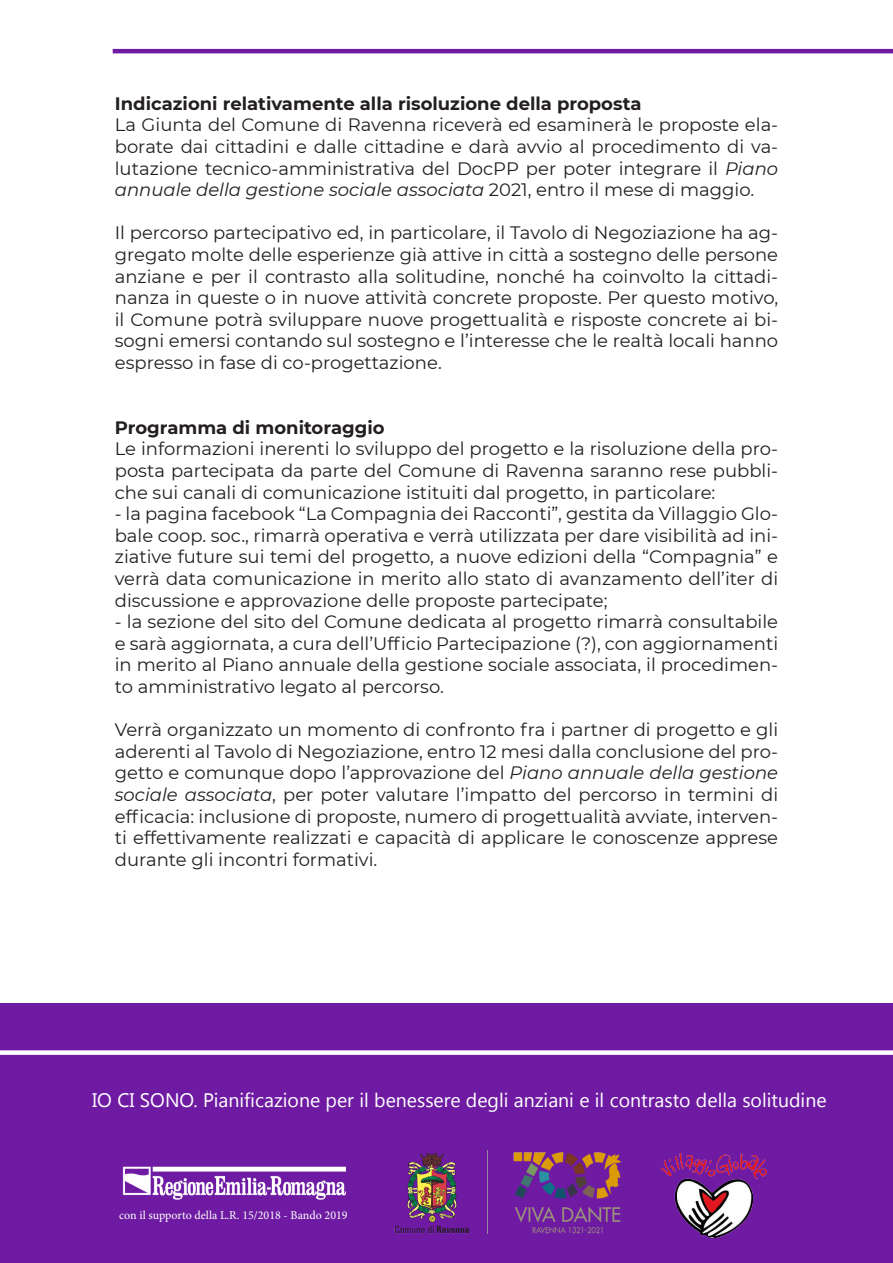
<style>
.page{position:relative;width:893px;height:1263px;background:#fff}
.page>*{position:absolute;margin:0;border:0;box-sizing:border-box;transform-origin:0 0}
.t1{font:19.5px "Gadugi";color:#fff}
.t2{font:18px/21.6px "Montserrat";color:#231f20;text-align:justify}
.t3{font:700 18px "Montserrat";color:#231f20}
.t4{font:12px "Minion Pro";color:#fff}
.s1{font-style:italic}
</style>
<div class="page">
<div style="left:0;top:1003px;width:893px;height:260px;background:#6e1aa2"></div>
<hr style="left:113px;top:49px;width:780px;height:4px;background:#6e1aa2">
<div style="left:0;top:1050px;width:893px;height:5px;background:#fff"></div>
<img style="left:122px;top:1166px;width:224px;height:34px">
<img style="left:394px;top:1150px;width:228px;height:83px">
<img style="left:660px;top:1153px;width:106px;height:84px">
<p class="t3" style="left:115px;top:90px;width:528px">Indicazioni relativamente alla risoluzione della proposta</p>
<p class="t2" style="left:115px;top:114px;width:665px">La Giunta del Comune di Ravenna riceverà ed esaminerà le proposte ela&shy;borate dai cittadini e dalle cittadine e darà avvio al procedimento di va&shy;lutazione tecnico-amministrativa del DocPP per poter integrare il <span class="s1">Piano annuale della gestione sociale associata</span> 2021, entro il mese di maggio.</p>
<p class="t2" style="left:115px;top:222px;width:665px">Il percorso partecipativo ed, in particolare, il Tavolo di Negoziazione ha ag&shy;gregato molte delle esperienze già attive in città a sostegno delle persone anziane e per il contrasto alla solitudine, nonché ha coinvolto la cittadi&shy;nanza in queste o in nuove attività concrete proposte. Per questo motivo, il Comune potrà sviluppare nuove progettualità e risposte concrete ai bi&shy;sogni emersi contando sul sostegno e l’interesse che le realtà locali hanno espresso in fase di co-progettazione.</p>
<p class="t3" style="left:115px;top:414px;width:271px">Programma di monitoraggio</p>
<p class="t2" style="left:115px;top:438px;width:665px">Le informazioni inerenti lo sviluppo del progetto e la risoluzione della pro&shy;posta partecipata da parte del Comune di Ravenna saranno rese pubbli&shy;che sui canali di comunicazione istituiti dal progetto, in particolare:</p>
<p class="t2" style="left:115px;top:502px;width:665px">- la pagina facebook “La Compagnia dei Racconti”, gestita da Villaggio Glo&shy;bale coop. soc., rimarrà operativa e verrà utilizzata per dare visibilità ad ini&shy;ziative future sui temi del progetto, a nuove edizioni della “Compagnia” e verrà data comunicazione in merito allo stato di avanzamento dell’iter di discussione e approvazione delle proposte partecipate;</p>
<p class="t2" style="left:115px;top:610px;width:665px">- la sezione del sito del Comune dedicata al progetto rimarrà consultabile e sarà aggiornata, a cura dell’Ufficio Partecipazione (?), con aggiornamenti in merito al Piano annuale della gestione sociale associata, il procedimen&shy;to amministrativo legato al percorso.</p>
<p class="t2" style="left:115px;top:718px;width:665px">Verrà organizzato un momento di confronto fra i partner di progetto e gli aderenti al Tavolo di Negoziazione, entro 12 mesi dalla conclusione del pro&shy;getto e comunque dopo l’approvazione del <span class="s1">Piano annuale della gestione sociale associata</span>, per poter valutare l’impatto del percorso in termini di efficacia: inclusione di proposte, numero di progettualità avviate, interven&shy;ti effettivamente realizzati e capacità di applicare le conoscenze apprese durante gli incontri formativi.</p>
<p class="t1" style="left:92px;top:1088px;width:736px">IO CI SONO. Pianificazione per il benessere degli anziani e il contrasto della solitudine</p>
<p class="t4" style="left:119px;top:1207px;width:230px">con il supporto della L.R. 15/2018 - Bando 2019</p>
</div>
